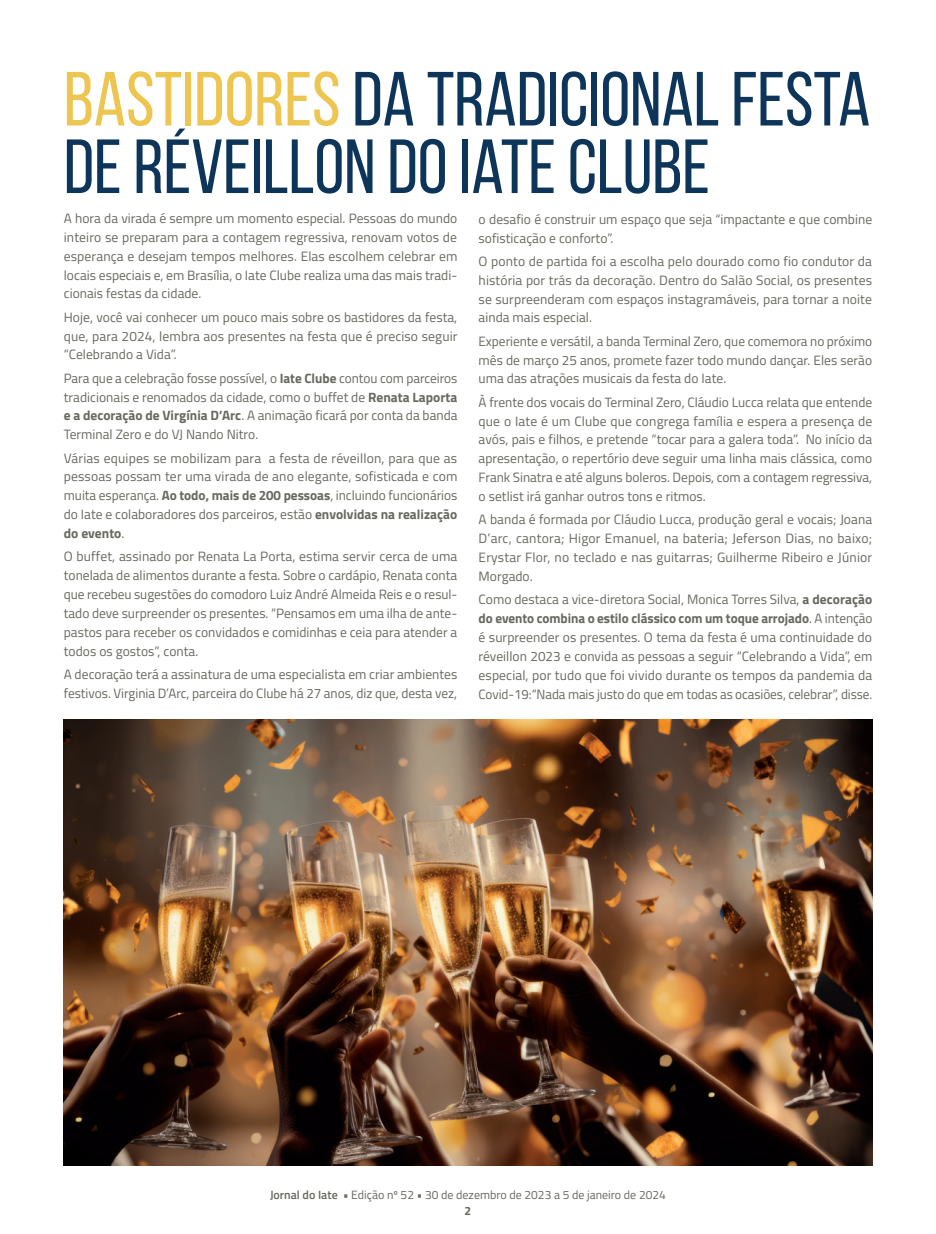
<style>
.page{position:relative;width:936px;height:1234px;background:#fff}
.page>*{position:absolute;margin:0;border:0;box-sizing:border-box;transform-origin:0 0}
.t1{font:76.5px/67.5px "Bebas Neue";color:#0d3459}
.t2{font:13.5px/18.9px "Titillium Web";color:#686860;text-align:justify}
.t3{font:12px/16.2px "Titillium Web";color:#686860;text-align:center}
.s1{color:#edc551}
.s2{font-weight:700}
.s3{font-weight:600}
</style>
<div class="page">
<img style="left:64px;top:719px;width:808px;height:446px">
<h1 class="t1" style="left:64px;top:65px;width:808px"><span class="s1">BASTIDORES</span> DA TRADICIONAL FESTA<br>DE RÉVEILLON DO IATE CLUBE</h1>
<p class="t2" style="left:64px;top:208px;width:395px">A hora da virada é sempre um momento especial. Pessoas do mundo inteiro se preparam para a contagem regressiva, renovam votos de esperança e desejam tempos melhores. Elas escolhem celebrar em locais especiais e, em Brasília, o Iate Clube realiza uma das mais tradi&shy;cionais festas da cidade.</p>
<p class="t2" style="left:64px;top:307px;width:395px">Hoje, você vai conhecer um pouco mais sobre os bastidores da festa, que, para 2024, lembra aos presentes na festa que é preciso seguir “Celebrando a Vida”.</p>
<p class="t2" style="left:64px;top:368px;width:395px">Para que a celebração fosse possível, o <span class="s2">Iate Clube</span> contou com parceiros tradicionais e renomados da cidade, como o buffet de <span class="s2">Renata Laporta e a decoração de Virgínia D’Arc</span>. A animação ficará por conta da banda Terminal Zero e do VJ Nando Nitro.</p>
<p class="t2" style="left:64px;top:447px;width:395px">Várias equipes se mobilizam para a festa de réveillon, para que as pessoas possam ter uma virada de ano elegante, sofisticada e com muita esperança. <span class="s2">Ao todo, mais de 200 pessoas</span>, incluindo funcionários do Iate e colaboradores dos parceiros, estão <span class="s2">envolvidas na realização do evento</span>.</p>
<p class="t2" style="left:64px;top:546px;width:395px">O buffet, assinado por Renata La Porta, estima servir cerca de uma tonelada de alimentos durante a festa. Sobre o cardápio, Renata conta que recebeu sugestões do comodoro Luiz André Almeida Reis e o resul&shy;tado deve surpreender os presentes. “Pensamos em uma ilha de ante&shy;pastos para receber os convidados e comidinhas e ceia para atender a todos os gostos”, conta.</p>
<p class="t2" style="left:64px;top:664px;width:395px">A decoração terá a assinatura de uma especialista em criar ambientes festivos. Virginia D’Arc, parceira do Clube há 27 anos, diz que, desta vez,</p>
<p class="t2" style="left:478px;top:209px;width:395px">o desafio é construir um espaço que seja “impactante e que combine sofisticação e conforto”.</p>
<p class="t2" style="left:478px;top:251px;width:395px">O ponto de partida foi a escolha pelo dourado como fio condutor da história por trás da decoração. Dentro do Salão Social, os presentes se surpreenderam com espaços instagramáveis, para tornar a noite ainda mais especial.</p>
<p class="t2" style="left:478px;top:331px;width:395px">Experiente e versátil, a banda Terminal Zero, que comemora no próximo mês de março 25 anos, promete fazer todo mundo dançar. Eles serão uma das atrações musicais da festa do Iate.</p>
<p class="t2" style="left:478px;top:392px;width:395px">À frente dos vocais do Terminal Zero, Cláudio Lucca relata que entende que o Iate é um Clube que congrega família e espera a presença de avós, pais e filhos, e pretende “tocar para a galera toda”. No início da apresentação, o repertório deve seguir uma linha mais clássica, como Frank Sinatra e até alguns boleros. Depois, com a contagem regressiva, o setlist irá ganhar outros tons e ritmos.</p>
<p class="t2" style="left:478px;top:509px;width:395px">A banda é formada por Cláudio Lucca, produção geral e vocais; Joana D’arc, cantora; Higor Emanuel, na bateria; Jeferson Dias, no baixo; Erystar Flor, no teclado e nas guitarras; Guilherme Ribeiro e Júnior Morgado.</p>
<p class="t2" style="left:478px;top:589px;width:395px">Como destaca a vice-diretora Social, Monica Torres Silva, <span class="s2">a decoração do evento combina o estilo clássico com um toque arrojado</span>. A intenção é surpreender os presentes. O tema da festa é uma continuidade do réveillon 2023 e convida as pessoas a seguir “Celebrando a Vida”, em especial, por tudo que foi vivido durante os tempos da pandemia da Covid-19:“Nada mais justo do que em todas as ocasiões, celebrar”, disse.</p>
<p class="t3" style="left:270px;top:1185px;width:397px"><span class="s3">Jornal do Iate •</span> Edição nº 52 • 30 de dezembro de 2023 a 5 de janeiro de 2024<br><span class="s2">2</span></p>
</div>
